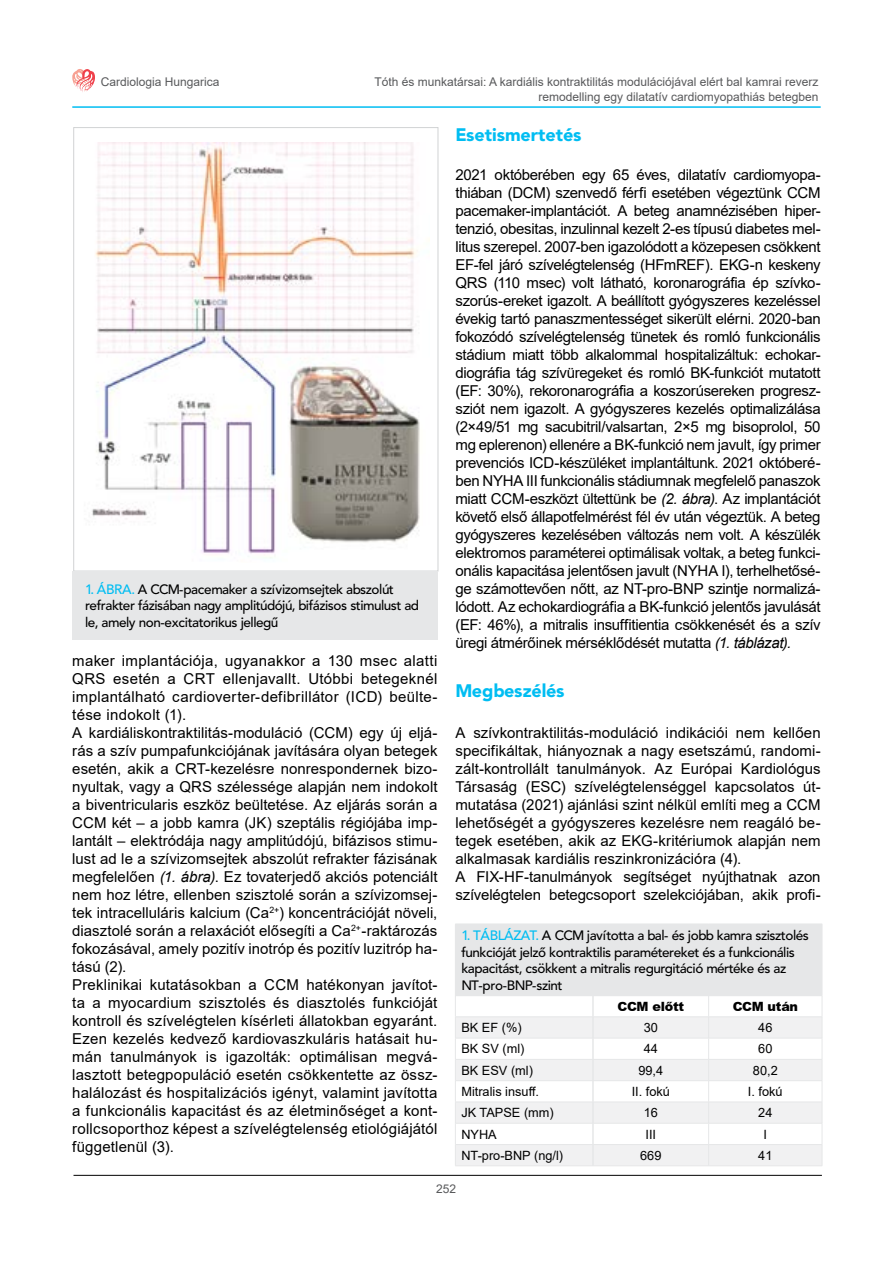
<style>
.page{position:relative;width:893px;height:1263px;background:#fff}
.page>*{position:absolute;margin:0;border:0;box-sizing:border-box;transform-origin:0 0}
.t1{font:18px "Avenir Blk PFL";color:#00bdf2}
.t2{font:15px/18px "Arial";letter-spacing:.005em;color:#000}
.t3{font:13.5px/16.5px "Avenir Md PFL";color:#000}
.t4{font:12.75px "Arial";color:#000}
.t5{font:12.75px "Arial Blk PFL";color:#000}
.t6{font:12px/14.4px "Arial";color:#58595b;text-align:right}
.s1{color:#00bdf2}
.s2{font-style:italic}
</style>
<div class="page">
<hr style="left:74px;top:1175px;width:748px;height:1px;background:#000">
<svg style="left:72px;top:69px;width:23px;height:23px"></svg>
<hr style="left:72px;top:106px;width:749px;height:2px;background:#00bdf2">
<img style="left:92px;top:143px;width:328px;height:415px">
<div style="left:72px;top:571px;width:366px;height:68px;background:#e6e7e8"></div>
<div style="left:455px;top:924px;width:367px;height:72px;background:#e6e7e8"></div>
<svg style="left:456px;top:1017px;width:366px;height:148px;fill:#f1f1f2"></svg>
<hr style="left:822px;top:924px;width:1px;height:71px;background:#e6e7e8">
<hr style="left:455px;top:1016px;width:138px;height:1px;background:#e6e7e8">
<hr style="left:593px;top:1016px;width:116px;height:1px;background:#e6e7e8">
<hr style="left:709px;top:1016px;width:113px;height:1px;background:#e6e7e8">
<hr style="left:455px;top:1038px;width:138px;height:1px;background:#e6e7e8">
<hr style="left:593px;top:1038px;width:116px;height:1px;background:#e6e7e8">
<hr style="left:709px;top:1038px;width:113px;height:1px;background:#e6e7e8">
<hr style="left:455px;top:1059px;width:138px;height:1px;background:#e6e7e8">
<hr style="left:593px;top:1059px;width:116px;height:1px;background:#e6e7e8">
<hr style="left:709px;top:1059px;width:113px;height:1px;background:#e6e7e8">
<hr style="left:455px;top:1080px;width:138px;height:1px;background:#e6e7e8">
<hr style="left:593px;top:1080px;width:116px;height:1px;background:#e6e7e8">
<hr style="left:709px;top:1080px;width:113px;height:1px;background:#e6e7e8">
<hr style="left:455px;top:1102px;width:138px;height:1px;background:#e6e7e8">
<hr style="left:593px;top:1102px;width:116px;height:1px;background:#e6e7e8">
<hr style="left:709px;top:1102px;width:113px;height:1px;background:#e6e7e8">
<hr style="left:455px;top:1123px;width:138px;height:1px;background:#e6e7e8">
<hr style="left:593px;top:1123px;width:116px;height:1px;background:#e6e7e8">
<hr style="left:709px;top:1123px;width:113px;height:1px;background:#e6e7e8">
<hr style="left:455px;top:1144px;width:138px;height:1px;background:#e6e7e8">
<svg style="left:455px;top:996px;width:1px;height:169px"></svg>
<hr style="left:593px;top:1144px;width:116px;height:1px;background:#e6e7e8">
<hr style="left:709px;top:1144px;width:113px;height:1px;background:#e6e7e8">
<svg style="left:708px;top:996px;width:1px;height:169px"></svg>
<svg style="left:822px;top:996px;width:1px;height:169px"></svg>
<hr style="left:455px;top:1165px;width:138px;height:1px;background:#e6e7e8">
<hr style="left:593px;top:1165px;width:116px;height:1px;background:#e6e7e8">
<hr style="left:709px;top:1165px;width:113px;height:1px;background:#e6e7e8">
<hr style="left:592px;top:996px;width:2px;height:21px;background:#e6e7e8">
<hr style="left:592px;top:1017px;width:2px;height:21px;background:#e6e7e8">
<hr style="left:592px;top:1038px;width:2px;height:21px;background:#e6e7e8">
<hr style="left:592px;top:1059px;width:2px;height:21px;background:#e6e7e8">
<hr style="left:592px;top:1081px;width:2px;height:21px;background:#e6e7e8">
<hr style="left:592px;top:1102px;width:2px;height:21px;background:#e6e7e8">
<hr style="left:592px;top:1123px;width:2px;height:21px;background:#e6e7e8">
<hr style="left:592px;top:1145px;width:2px;height:20px;background:#e6e7e8">
<p class="t6" style="left:101px;top:75px;width:120px">Cardiologia Hungarica</p>
<p class="t6" style="left:374px;top:75px;width:446px">Tóth és munkatársai: A kardiális kontraktilitás modulációjával elért bal kamrai reverz remodelling egy dilatatív cardiomyopathiás betegben</p>
<p class="t3" style="left:85px;top:581px;width:335px"><span class="s1">1. ÁBRA.</span> A CCM-pacemaker a szívizomsejtek abszolút refrakter fázisában nagy amplitúdójú, bifázisos stimulust ad le, amely non-excitatorikus jellegű</p>
<p class="t2" style="left:72px;top:652px;width:367px">maker implantációja, ugyanakkor a 130 msec alatti QRS esetén a CRT ellenjavallt. Utóbbi betegeknél implantálható cardioverter-defibrillátor (ICD) beülte&shy;tése indokolt (1).<br>A kardiáliskontraktilitás-moduláció (CCM) egy új eljá&shy;rás a szív pumpafunkciójának javítására olyan betegek esetén, akik a CRT-kezelésre nonrespondernek bizo&shy;nyultak, vagy a QRS szélessége alapján nem indokolt a biventricularis eszköz beültetése. Az eljárás során a CCM két – a jobb kamra (JK) szeptális régiójába imp&shy;lantált – elektródája nagy amplitúdójú, bifázisos stimu&shy;lust ad le a szívizomsejtek abszolút refrakter fázisának megfelelően <span class="s2">(1. ábra)</span>. Ez tovaterjedő akciós potenciált nem hoz létre, ellenben szisztolé során a szívizomsej&shy;tek intracelluláris kalcium (Ca<sup>2+</sup>) koncentrációját növeli, diasztolé során a relaxációt elősegíti a Ca<sup>2+</sup>-raktározás fokozásával, amely pozitív inotróp és pozitív luzitróp ha&shy;tású (2).<br>Preklinikai kutatásokban a CCM hatékonyan javítot&shy;ta a myocardium szisztolés és diasztolés funkcióját kontroll és szívelégtelen kísérleti állatokban egyaránt.<br>Ezen kezelés kedvező kardiovaszkuláris hatásait hu&shy;mán tanulmányok is igazolták: optimálisan megvá&shy;lasztott betegpopuláció esetén csökkentette az össz&shy;halálozást és hospitalizációs igényt, valamint javította a funkcionális kapacitást és az életminőséget a kont&shy;rollcsoporthoz képest a szívelégtelenség etiológiájától függetlenül (3).</p>
<p class="t1" style="left:455px;top:124px;width:128px">Esetismertetés</p>
<p class="t2" style="left:455px;top:166px;width:367px;text-align:justify">2021 októberében egy 65 éves, dilatatív cardiomyopa&shy;thiában (DCM) szenvedő férfi esetében végeztünk CCM pacemaker-implantációt. A beteg anamnézisében hiper&shy;tenzió, obesitas, inzulinnal kezelt 2-es típusú diabetes mel&shy;litus szerepel. 2007-ben igazolódott a közepesen csökkent EF-fel járó szívelégtelenség (HFmREF). EKG-n keskeny QRS (110 msec) volt látható, koronarográfia ép szívko&shy;szorús-ereket igazolt. A beállított gyógyszeres kezeléssel évekig tartó panaszmentességet sikerült elérni. 2020-ban fokozódó szívelégtelenség tünetek és romló funkcionális stádium miatt több alkalommal hospitalizáltuk: echokar&shy;diográfia tág szívüregeket és romló BK-funkciót mutatott (EF: 30%), rekoronarográfia a koszorúsereken progres - sziót nem igazolt. A gyógyszeres kezelés optimalizálása (2×49/51 mg sacubitril/valsartan, 2×5 mg bisoprolol, 50 mg eplerenon) ellenére a BK-funkció nem javult, így primer prevenciós ICD-készüléket implantáltunk. 2021 októberé&shy;ben NYHA III funkcionális stádiumnak megfelelő panaszok miatt CCM-eszközt ültettünk be <span class="s2">(2. ábra)</span>. Az implantációt követő első állapotfelmérést fél év után végeztük. A beteg gyógyszeres kezelésében változás nem volt. A készülék elektromos paraméterei optimálisak voltak, a beteg funkci&shy;onális kapacitása jelentősen javult (NYHA I), terhelhetősé&shy;ge számottevően nőtt, az NT-pro-BNP szintje normalizá&shy;lódott. Az echokardiográfia a BK-funkció jelentős javulását (EF: 46%), a mitralis insuffitientia csökkenését és a szív üregi átmérőinek mérséklődését mutatta <span class="s2">(1. táblázat).</span></p>
<p class="t1" style="left:455px;top:679px;width:111px">Megbeszélés</p>
<p class="t2" style="left:455px;top:724px;width:367px">A szívkontraktilitás-moduláció indikációi nem kellően specifikáltak, hiányoznak a nagy esetszámú, randomi&shy;zált-kontrollált tanulmányok. Az Európai Kardiológus Társaság (ESC) szívelégtelenséggel kapcsolatos út&shy;mutatása (2021) ajánlási szint nélkül említi meg a CCM lehetőségét a gyógyszeres kezelésre nem reagáló be&shy;tegek esetében, akik az EKG-kritériumok alapján nem alkalmasak kardiális reszinkronizációra (4).<br>A FIX-HF-tanulmányok segítséget nyújthatnak azon szívelégtelen betegcsoport szelekciójában, akik profi-</p>
<p class="t3" style="left:461px;top:927px;width:349px"><span class="s1">1. TÁBLÁZAT.</span> A CCM javította a bal- és jobb kamra szisztolés funkcióját jelző kontraktilis paramétereket és a funkcionális kapacitást, csökkent a mitralis regurgitáció mértéke és az NT-pro-BNP-szint</p>
<p class="t5" style="left:618px;top:997px;width:68px">CCM előtt</p>
<p class="t5" style="left:733px;top:997px;width:67px">CCM után</p>
<p class="t4" style="left:461px;top:1019px;width:62px">BK EF (%)</p>
<p class="t4" style="left:644px;top:1019px;width:16px">30</p>
<p class="t4" style="left:758px;top:1019px;width:16px">46</p>
<p class="t4" style="left:461px;top:1040px;width:65px">BK SV (ml)</p>
<p class="t4" style="left:644px;top:1040px;width:16px">44</p>
<p class="t4" style="left:758px;top:1040px;width:16px">60</p>
<p class="t4" style="left:461px;top:1061px;width:73px">BK ESV (ml)</p>
<p class="t4" style="left:638px;top:1061px;width:26px">99,4</p>
<p class="t4" style="left:753px;top:1061px;width:26px">80,2</p>
<p class="t4" style="left:461px;top:1083px;width:79px">Mitralis insuff.</p>
<p class="t4" style="left:632px;top:1083px;width:40px">II. fokú</p>
<p class="t4" style="left:748px;top:1083px;width:36px">I. fokú</p>
<p class="t4" style="left:461px;top:1104px;width:94px">JK TAPSE (mm)</p>
<p class="t4" style="left:644px;top:1104px;width:16px">16</p>
<p class="t4" style="left:758px;top:1104px;width:16px">24</p>
<p class="t4" style="left:461px;top:1125px;width:37px">NYHA</p>
<p class="t4" style="left:645px;top:1125px;width:12px">III</p>
<p class="t4" style="left:764px;top:1125px;width:5px">I</p>
<p class="t4" style="left:461px;top:1146px;width:103px">NT-pro-BNP (ng/l)</p>
<p class="t4" style="left:640px;top:1146px;width:23px">669</p>
<p class="t4" style="left:758px;top:1146px;width:16px">41</p>
<p class="t6" style="left:436px;top:1181px;width:22px">252</p>
</div>
